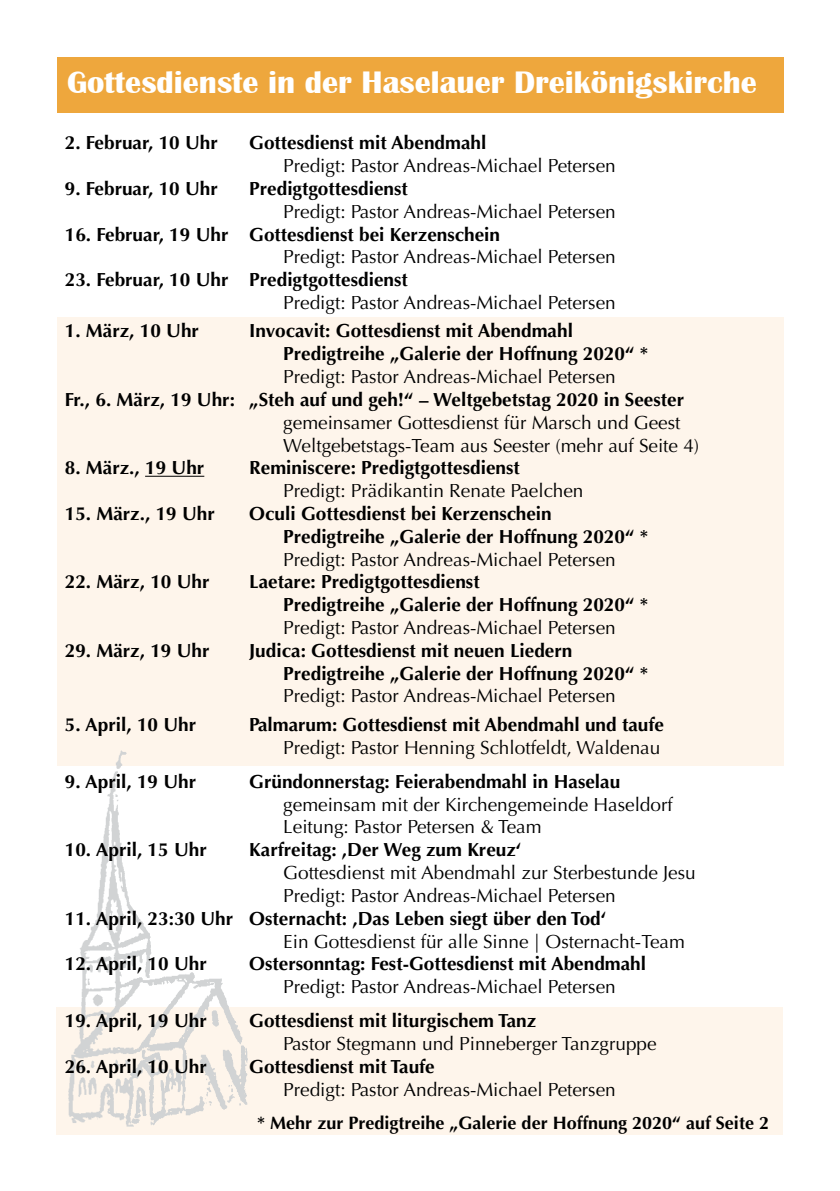
<style>
.page{position:relative;width:840px;height:1191px;background:#fff}
.page>*{position:absolute;margin:0;border:0;box-sizing:border-box;transform-origin:0 0}
.t1{font:700 32px "Britannic";color:#fff}
.t2{font:700 19px/22.8px "Optima";color:#000}
.t3{font:19px/22.8px "Optima";color:#000}
.t4{font:700 18px "Optima";color:#000}
</style>
<div class="page">
<div style="left:57px;top:317px;width:725px;height:448px;background:#fef5eb"></div>
<div style="left:56px;top:1006px;width:726px;height:128px;background:#fef5eb"></div>
<img style="left:64px;top:750px;width:190px;height:377px">
<hr style="left:145px;top:476px;width:59px;height:1px;background:#000">
<div style="left:57px;top:57px;width:725px;height:55px;background:#eea73d"></div>
<h1 class="t1" style="left:67px;top:64px;width:691px">Gottesdienste in der Haselauer Dreikönigskirche</h1>
<p class="t2" style="left:65px;top:132px;width:154px">2. Februar, 10 Uhr</p>
<p class="t2" style="left:249px;top:132px;width:238px">Gottesdienst mit Abendmahl</p>
<p class="t3" style="left:283px;top:155px;width:334px">Predigt: Pastor Andreas-Michael Petersen</p>
<p class="t2" style="left:65px;top:177px;width:154px">9. Februar, 10 Uhr</p>
<p class="t2" style="left:249px;top:177px;width:160px">Predigtgottesdienst</p>
<p class="t3" style="left:283px;top:200px;width:334px">Predigt: Pastor Andreas-Michael Petersen</p>
<p class="t2" style="left:65px;top:223px;width:436px">16. Februar, 19 Uhr Gottesdienst bei Kerzenschein</p>
<p class="t3" style="left:283px;top:246px;width:334px">Predigt: Pastor Andreas-Michael Petersen</p>
<p class="t2" style="left:65px;top:269px;width:344px">23. Februar, 10 Uhr Predigtgottesdienst</p>
<p class="t3" style="left:283px;top:291px;width:334px">Predigt: Pastor Andreas-Michael Petersen</p>
<p class="t2" style="left:65px;top:320px;width:136px">1. März, 10 Uhr</p>
<p class="t2" style="left:283px;top:320px;width:366px;text-indent:-34px">Invocavit: Gottesdienst mit Abendmahl<br>Predigtreihe „Galerie der Hoffnung 2020“ *</p>
<p class="t3" style="left:283px;top:365px;width:334px">Predigt: Pastor Andreas-Michael Petersen</p>
<p class="t2" style="left:65px;top:388px;width:620px">Fr., 6. März, 19 Uhr: „Steh auf und geh!“ – Weltgebetstag 2020 in Seester</p>
<p class="t3" style="left:283px;top:411px;width:417px">gemeinsamer Gottesdienst für Marsch und Geest<br>Weltgebetstags-Team aus Seester (mehr auf Seite 4)</p>
<p class="t2" style="left:65px;top:457px;width:141px">8. März., 19 Uhr</p>
<p class="t2" style="left:249px;top:457px;width:272px">Reminiscere: Predigtgottesdienst</p>
<p class="t3" style="left:283px;top:479px;width:301px">Predigt: Prädikantin Renate Paelchen</p>
<p class="t2" style="left:65px;top:502px;width:151px">15. März., 19 Uhr</p>
<p class="t2" style="left:283px;top:502px;width:366px;text-indent:-34px">Oculi Gottesdienst bei Kerzenschein<br>Predigtreihe „Galerie der Hoffnung 2020“ *</p>
<p class="t3" style="left:283px;top:548px;width:334px">Predigt: Pastor Andreas-Michael Petersen</p>
<p class="t2" style="left:65px;top:571px;width:146px">22. März, 10 Uhr</p>
<p class="t2" style="left:283px;top:571px;width:366px;text-indent:-34px">Laetare: Predigtgottesdienst<br>Predigtreihe „Galerie der Hoffnung 2020“ *</p>
<p class="t3" style="left:283px;top:616px;width:334px">Predigt: Pastor Andreas-Michael Petersen</p>
<p class="t2" style="left:65px;top:639px;width:146px">29. März, 19 Uhr</p>
<p class="t2" style="left:283px;top:639px;width:366px;text-indent:-34px">Judica: Gottesdienst mit neuen Liedern<br>Predigtreihe „Galerie der Hoffnung 2020“ *</p>
<p class="t3" style="left:283px;top:685px;width:334px">Predigt: Pastor Andreas-Michael Petersen</p>
<p class="t2" style="left:65px;top:713px;width:133px">5. April, 10 Uhr</p>
<p class="t2" style="left:249px;top:713px;width:416px">Palmarum: Gottesdienst mit Abendmahl und taufe</p>
<p class="t3" style="left:283px;top:736px;width:378px">Predigt: Pastor Henning Schlotfeldt, Waldenau</p>
<p class="t2" style="left:65px;top:770px;width:133px">9. April, 19 Uhr</p>
<p class="t2" style="left:249px;top:770px;width:372px">Gründonnerstag: Feierabendmahl in Haselau</p>
<p class="t3" style="left:283px;top:793px;width:391px">gemeinsam mit der Kirchengemeinde Haseldorf<br>Leitung: Pastor Petersen &amp; Team</p>
<p class="t2" style="left:65px;top:838px;width:143px">10. April, 15 Uhr</p>
<p class="t2" style="left:249px;top:838px;width:273px">Karfreitag: ,Der Weg zum Kreuz‘</p>
<p class="t3" style="left:283px;top:861px;width:413px">Gottesdienst mit Abendmahl zur Sterbestunde Jesu<br>Predigt: Pastor Andreas-Michael Petersen</p>
<p class="t2" style="left:65px;top:907px;width:542px">11. April, 23:30 Uhr Osternacht: ,Das Leben siegt über den Tod‘</p>
<p class="t3" style="left:283px;top:930px;width:403px">Ein Gottesdienst für alle Sinne | Osternacht-Team</p>
<p class="t2" style="left:65px;top:952px;width:143px">12. April, 10 Uhr</p>
<p class="t2" style="left:249px;top:952px;width:398px">Ostersonntag: Fest-Gottesdienst mit Abendmahl</p>
<p class="t3" style="left:283px;top:975px;width:334px">Predigt: Pastor Andreas-Michael Petersen</p>
<p class="t2" style="left:65px;top:1009px;width:143px">19. April, 19 Uhr</p>
<p class="t2" style="left:249px;top:1009px;width:288px">Gottesdienst mit liturgischem Tanz</p>
<p class="t3" style="left:283px;top:1032px;width:374px">Pastor Stegmann und Pinneberger Tanzgruppe</p>
<p class="t2" style="left:65px;top:1055px;width:143px">26. April, 10 Uhr</p>
<p class="t2" style="left:249px;top:1055px;width:187px">Gottesdienst mit Taufe</p>
<p class="t3" style="left:283px;top:1078px;width:334px">Predigt: Pastor Andreas-Michael Petersen</p>
<p class="t4" style="left:257px;top:1112px;width:513px">* Mehr zur Predigtreihe „Galerie der Hoffnung 2020“ auf Seite 2</p>
</div>
